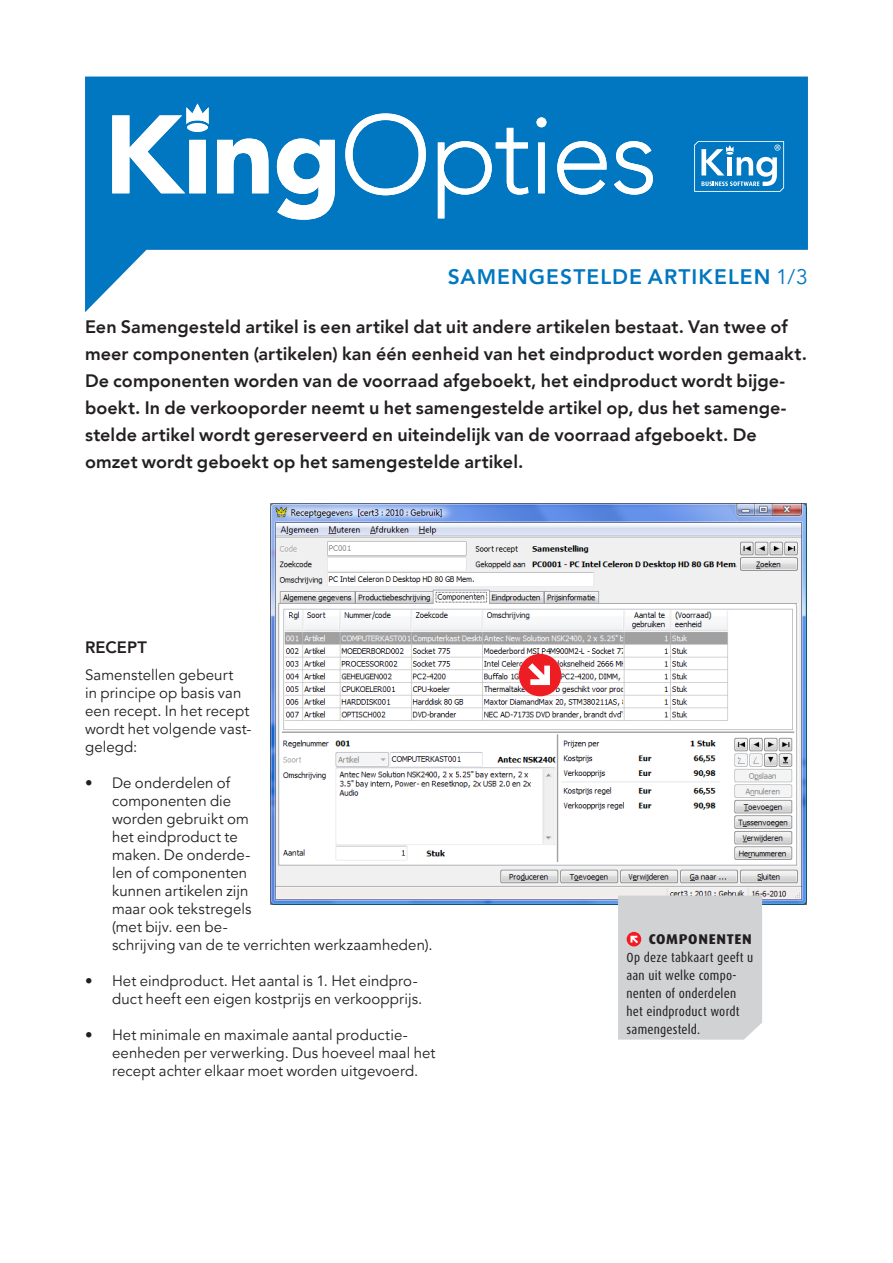
<style>
.page{position:relative;width:893px;height:1263px;background:#fff}
.page>*{position:absolute;margin:0;border:0;box-sizing:border-box;transform-origin:0 0}
.t1{font:800 21px "Avenir LT";letter-spacing:.05em;color:#0077c0}
.Intro{font:800 18px/27px "Avenir LT";letter-spacing:.005em;color:#231f20}
.Kop2{font:18px "Dax Bold Caps";color:#231f20}
.Kop3_Kader{font:800 16.5px "Avenir LT";letter-spacing:.005em;color:#231f20}
.Subtekst{font:15px/18px "Avenir 45";letter-spacing:.005em;color:#231f20}
.Kadertekst{font:13.2px/18px "Dax Condensed";letter-spacing:.015em;color:#231f20}
.s1{font-family:"Avenir 45";font-weight:400}
</style>
<div class="page">
<svg style="left:85px;top:77px;width:723px;height:235px;fill:#0077c0"></svg>
<svg style="left:112px;top:104px;width:541px;height:116px;fill:#0077c0"></svg>
<svg style="left:694px;top:141px;width:90px;height:51px"></svg>
<img style="left:271px;top:503px;width:536px;height:401px">
<svg style="left:519px;top:654px;width:42px;height:42px"></svg>
<div style="left:618px;top:895px;width:144px;height:144px;background:#d1d2d4"></div>
<h1 class="t1" style="left:448px;top:264px;width:362px">SAMENGESTELDE ARTIKELEN <span class="s1">1/3</span></h1>
<p class="Intro" style="left:85px;top:313px;width:723px">Een Samengesteld artikel is een artikel dat uit andere artikelen bestaat. Van twee of meer componenten (artikelen) kan één eenheid van het eindproduct worden gemaakt.<br>De componenten worden van de voorraad afgeboekt, het eindproduct wordt bijge&shy;boekt. In de verkooporder neemt u het samengestelde artikel op, dus het samenge&shy;stelde artikel wordt gereserveerd en uiteindelijk van de voorraad afgeboekt. De omzet wordt geboekt op het samengestelde artikel.</p>
<p class="Kop3_Kader" style="left:85px;top:637px;width:63px">RECEPT</p>
<p class="Subtekst" style="left:85px;top:666px;width:168px">Samenstellen gebeurt<br>in principe op basis van een recept. In het recept wordt het volgende vast&shy;gelegd:</p>
<p class="Subtekst" style="left:112px;top:774px;width:322px;text-indent:-27px">• De onderdelen of<br>componenten die<br>worden gebruikt om<br>het eindproduct te<br>maken. De onderde-<br>len of componenten<br>kunnen artikelen zijn<br>maar ook tekstregels<br>(met bijv. een be-<br>schrijving van de te verrichten werkzaamheden).</p>
<p class="Subtekst" style="left:112px;top:972px;width:312px;text-indent:-27px">• Het eindproduct. Het aantal is 1. Het eindpro&shy;duct heeft een eigen kostprijs en verkoopprijs.</p>
<p class="Subtekst" style="left:112px;top:1026px;width:325px;text-indent:-27px">• Het minimale en maximale aantal productie&shy;eenheden per verwerking. Dus hoeveel maal het recept achter elkaar moet worden uitgevoerd.</p>
<p class="Kop2" style="left:648px;top:927px;width:105px">componenten</p>
<p class="Kadertekst" style="left:627px;top:948px;width:128px">Op deze tabkaart geeft u aan uit welke compo&shy;nenten of onderdelen het eindproduct wordt samengesteld.</p>
</div>
